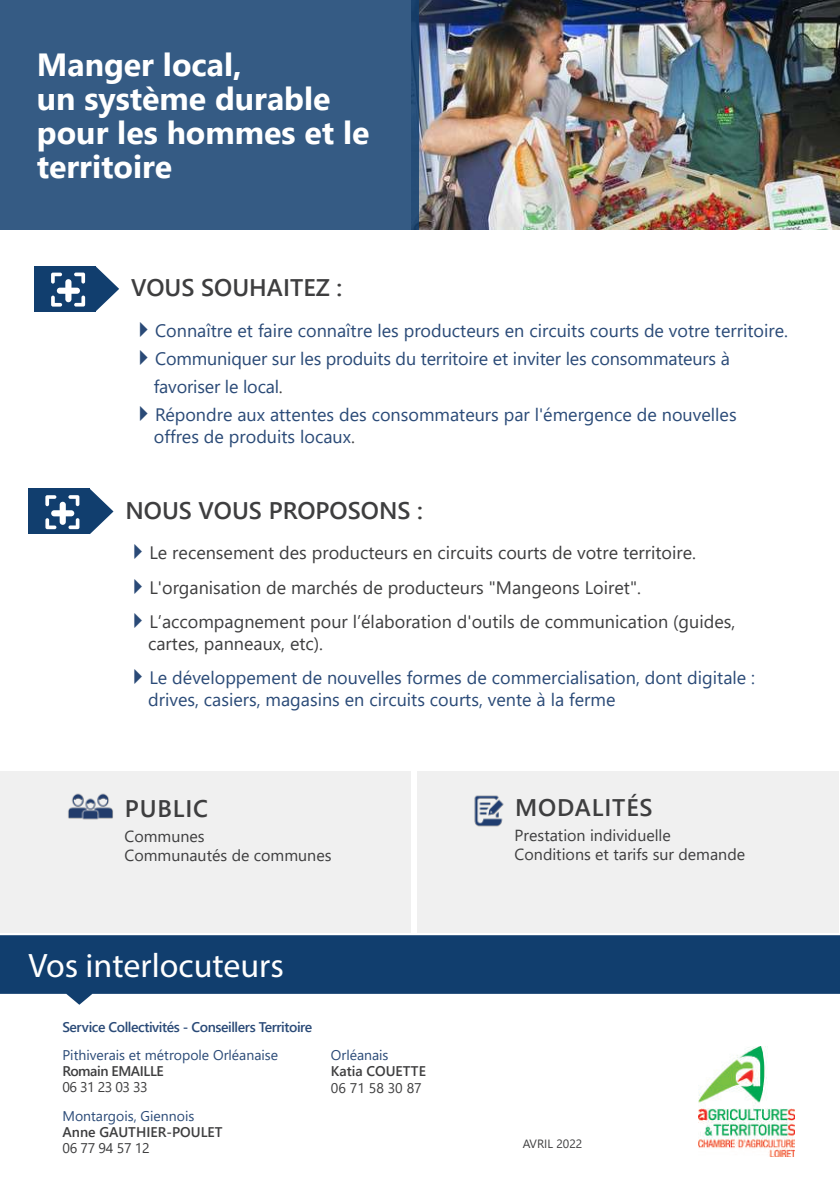
<style>
.page{position:relative;width:840px;height:1191px;background:#fff}
.page>*{position:absolute;margin:0;border:0;box-sizing:border-box;transform-origin:0 0}
.t1{font:34px "Myriad Pro";color:#fff}
.t2{font:700 32px/34px "Segoe UI";color:#fff}
.t3{font:600 24px "Segoe UI";color:#3e3e3f}
.t4{font:600 24px "Segoe UI";letter-spacing:.035em;color:#3e3e3f}
.t5{font:18px/21.6px "Segoe UI";color:#2a4a77}
.t6{font:18px/21.6px "Segoe UI";color:#3e3e3f}
.t7{font:16px/19.2px "Segoe UI";color:#3e3e3f}
.t8{font:14px "Segoe UI";color:#2a4a77}
.t9{font:600 14px "Segoe UI";letter-spacing:-.03em;color:#2a4a77}
.t10{font:600 14px "Segoe UI";color:#3e3e3f}
.t11{font:14px "Segoe UI";letter-spacing:-.02em;color:#3e3e3f}
.t12{font:600 14px "Segoe UI";letter-spacing:-.03em;color:#3e3e3f}
.t13{font:12px "Segoe UI";color:#3e3e3f}
.s1{color:#3e3e3f}
.s2{color:#2a4a77}
</style>
<div class="page">
<img style="left:418px;top:0;width:421px;height:230px">
<div style="left:0;top:0;width:418px;height:230px;background:#355b84"></div>
<svg style="left:0;top:935px;width:839px;height:69px;background:#345a83"></svg>
<img style="left:698px;top:1046px;width:96px;height:110px">
<div style="left:28px;top:489px;width:62px;height:45px;background:#113e6e"></div>
<svg style="left:90px;top:489px;width:23px;height:45px"></svg>
<svg style="left:45px;top:495px;width:34px;height:34px"></svg>
<div style="left:34px;top:266px;width:61px;height:45px;background:#113e6e"></div>
<svg style="left:95px;top:266px;width:24px;height:45px"></svg>
<svg style="left:51px;top:272px;width:34px;height:34px"></svg>
<div style="left:0;top:772px;width:837px;height:161px;background:#f0f0f0"></div>
<div style="left:411px;top:763px;width:5px;height:170px;background:#fff"></div>
<img style="left:68px;top:793px;width:45px;height:27px">
<img style="left:474px;top:795px;width:30px;height:32px">
<h2 class="t2" style="left:37px;top:45px;width:334px">Manger local,<br>un système durable pour les hommes et le territoire</h2>
<h3 class="t3" style="left:131px;top:265px;width:212px">VOUS SOUHAITEZ :</h3>
<p class="t5" style="left:131px;top:318px;width:658px">✔Connaître et faire connaître les producteurs en circuits courts de votre territoire.</p>
<p class="t5" style="left:154px;top:344px;width:577px;line-height:27.2px;text-indent:-23px">✔Communiquer sur les produits du territoire et inviter les consommateurs à favoriser le local<span class="s1">.</span></p>
<p class="t5" style="left:154px;top:403px;width:584px;text-indent:-23px">✔Répondre aux attentes des consommateurs par l'émergence de nouvelles offres de produits locaux<span class="s1">.</span></p>
<h3 class="t3" style="left:125px;top:488px;width:299px">NOUS VOUS PROPOSONS :</h3>
<p class="t6" style="left:125px;top:540px;width:572px"><span class="s2">✔</span>Le recensement des producteurs en circuits courts de votre territoire.</p>
<p class="t6" style="left:125px;top:575px;width:517px"><span class="s2">✔</span>L'organisation de marchés de producteurs "Mangeons Loiret".</p>
<p class="t6" style="left:148px;top:609px;width:588px;text-indent:-23px"><span class="s2">✔</span>L’accompagnement pour l’élaboration d'outils de communication (guides, cartes, panneaux, etc).</p>
<p class="t5" style="left:148px;top:665px;width:608px;text-indent:-23px">✔Le développement de nouvelles formes de commercialisation, dont digitale : drives, casiers, magasins en circuits courts, vente à la ferme</p>
<h3 class="t3" style="left:125px;top:786px;width:85px">PUBLIC</h3>
<p class="t7" style="left:124px;top:825px;width:208px">Communes<br>Communautés de communes</p>
<h1 class="t1" style="left:28px;top:944px;width:257px">Vos interlocuteurs</h1>
<p class="t9" style="left:62px;top:1013px;width:251px">Service Collectivités - Conseillers Territoire</p>
<p class="t8" style="left:62px;top:1042px;width:217px">Pithiverais et métropole Orléanaise</p>
<p class="t12" style="left:62px;top:1058px;width:103px">Romain EMAILLE</p>
<p class="t11" style="left:62px;top:1074px;width:87px">06 31 23 03 33</p>
<p class="t8" style="left:62px;top:1102px;width:133px">Montargois, Giennois</p>
<p class="t10" style="left:62px;top:1118px;width:161px">Anne GAUTHIER-POULET</p>
<p class="t11" style="left:62px;top:1135px;width:89px">06 77 94 57 12</p>
<p class="t8" style="left:331px;top:1042px;width:59px">Orléanais</p>
<p class="t10" style="left:331px;top:1058px;width:96px">Katia COUETTE</p>
<p class="t11" style="left:331px;top:1075px;width:92px">06 71 58 30 87</p>
<h3 class="t4" style="left:514px;top:784px;width:139px">MODALITÉS</h3>
<p class="t7" style="left:514px;top:824px;width:232px">Prestation individuelle<br>Conditions et tarifs sur demande</p>
<p class="t13" style="left:522px;top:1132px;width:61px">AVRIL 2022</p>
</div>
